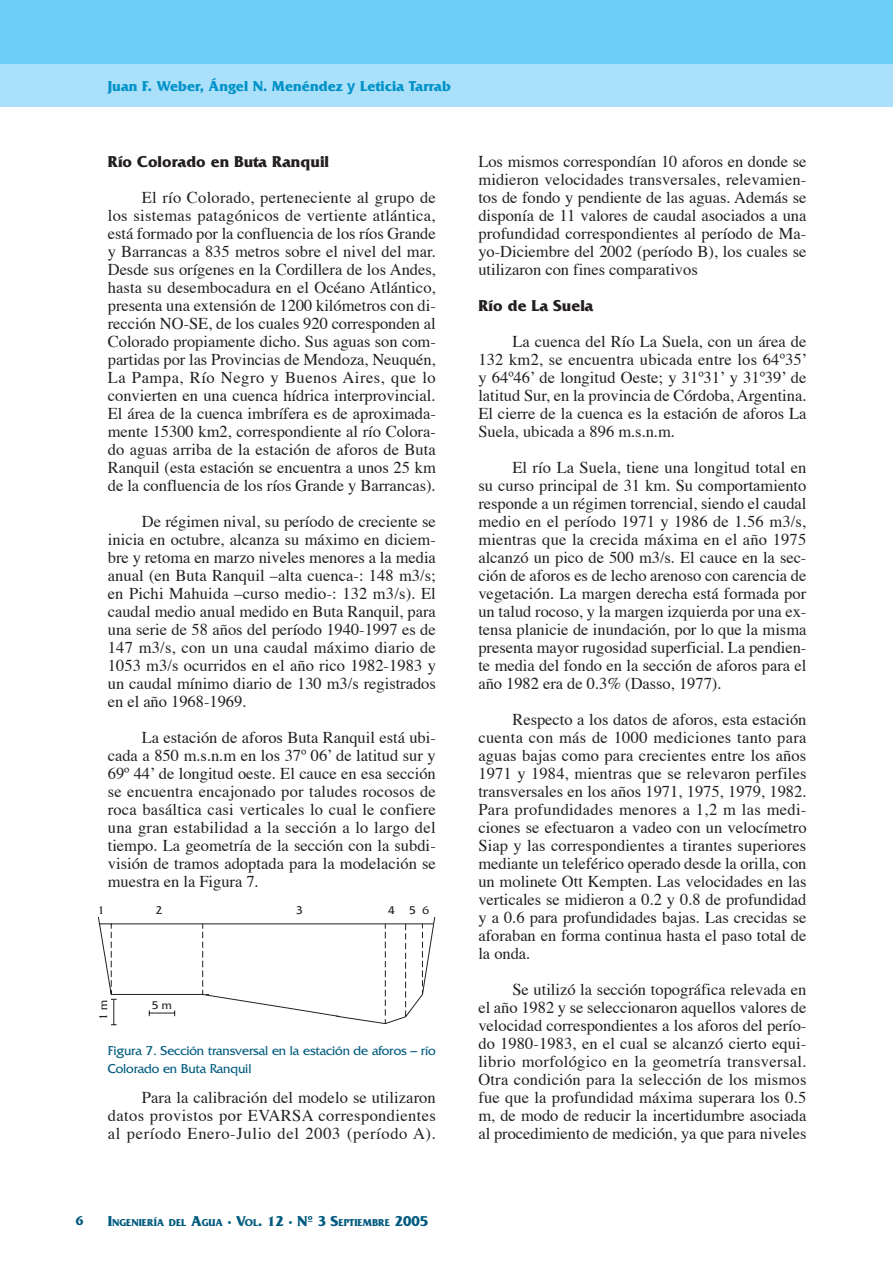
<style>
.page{position:relative;width:893px;height:1263px;background:#fff}
.page>*{position:absolute;margin:0;border:0;box-sizing:border-box;transform-origin:0 0}
.t1{font:16.5px/18px "Times";color:#231f20;text-align:justify}
.t2{font:700 16.5px "Friz Quadrata";color:#231f20}
.t3{font:700 15px "Friz Quadrata";color:#0092c8}
.t4{font:13.5px/18px "Friz Quadrata";letter-spacing:-.01em;color:#005b7f}
.t5{font:700 13.5px "Friz Quadrata";color:#005b7f}
.t6{font:11.85px "Friz Quadrata";color:#231f20}
.t7{font:700 10.5px "Friz Quadrata";color:#005b7f}
.s1{font-family:"Arial"}
.s2{font-size:15px}
</style>
<div class="page">
<div style="left:0;top:0;width:893px;height:106px;background:#aae0f9"></div>
<div style="left:0;top:0;width:893px;height:64px;background:#6bcff6"></div>
<svg style="left:98px;top:917px;width:337px;height:108px"></svg>
<p class="t3" style="left:108px;top:78px;width:345px">Juan F. Weber, Ángel N. Menéndez <span class="s1">y</span> Leticia Tarrab</p>
<p class="t2" style="left:108px;top:152px;width:223px">Río Colorado en Buta Ranquil</p>
<p class="t1" style="left:108px;top:189px;width:330px;text-indent:34px">El río Colorado, perteneciente al grupo de los sistemas patagónicos de vertiente atlántica, está formado por la confluencia de los ríos Grande y Barrancas a 835 metros sobre el nivel del mar.<br>Desde sus orígenes en la Cordillera de los Andes, hasta su desembocadura en el Océano Atlántico, presenta una extensión de 1200 kilómetros con di&shy;rección NO-SE, de los cuales 920 corresponden al Colorado propiamente dicho. Sus aguas son com&shy;partidas por las Provincias de Mendoza, Neuquén, La Pampa, Río Negro y Buenos Aires, que lo convierten en una cuenca hídrica interprovincial.<br>El área de la cuenca imbrífera es de aproximada&shy;mente 15300 km2, correspondiente al río Colora&shy;do aguas arriba de la estación de aforos de Buta Ranquil (esta estación se encuentra a unos 25 km de la confluencia de los ríos Grande y Barrancas).</p>
<p class="t1" style="left:108px;top:513px;width:330px;text-indent:34px">De régimen nival, su período de creciente se inicia en octubre, alcanza su máximo en diciem&shy;bre y retoma en marzo niveles menores a la media anual (en Buta Ranquil –alta cuenca-: 148 m3/s; en Pichi Mahuida –curso medio-: 132 m3/s). El caudal medio anual medido en Buta Ranquil, para una serie de 58 años del período 1940-1997 es de 147 m3/s, con un una caudal máximo diario de 1053 m3/s ocurridos en el año rico 1982-1983 y un caudal mínimo diario de 130 m3/s registrados en el año 1968-1969.</p>
<p class="t1" style="left:108px;top:729px;width:330px;text-indent:34px">La estación de aforos Buta Ranquil está ubi&shy;cada a 850 m.s.n.m en los 37º 06’ de latitud sur y 69º 44’ de longitud oeste. El cauce en esa sección se encuentra encajonado por taludes rocosos de roca basáltica casi verticales lo cual le confiere una gran estabilidad a la sección a lo largo del tiempo. La geometría de la sección con la subdi&shy;visión de tramos adoptada para la modelación se muestra en la Figura 7.</p>
<p class="t6" style="left:98px;top:904px;width:8px">1</p>
<p class="t6" style="left:156px;top:904px;width:8px">2</p>
<p class="t6" style="left:296px;top:904px;width:8px">3</p>
<p class="t6" style="left:388px;top:904px;width:43px">4 56</p>
<p class="t6" style="left:97px;top:1020px;width:22px;rotate:-90deg">1 m</p>
<p class="t6" style="left:152px;top:999px;width:22px">5 m</p>
<p class="t4" style="left:108px;top:1041px;width:329px">Figura 7. Sección transversal en la estación de aforos – río<br>Colorado en Buta Ranquil</p>
<p class="t1" style="left:108px;top:1089px;width:330px;text-indent:34px">Para la calibración del modelo se utilizaron datos provistos por EVARSA correspondientes al período Enero-Julio del 2003 (período A).</p>
<p class="t1" style="left:478px;top:153px;width:330px">Los mismos correspondían 10 aforos en donde se midieron velocidades transversales, relevamien&shy;tos de fondo y pendiente de las aguas. Además se disponía de 11 valores de caudal asociados a una profundidad correspondientes al período de Ma&shy;yo-Diciembre del 2002 (período B), los cuales se utilizaron con fines comparativos</p>
<p class="t2" style="left:478px;top:296px;width:117px">Río de La Suela</p>
<p class="t1" style="left:478px;top:333px;width:331px;text-indent:34px">La cuenca del Río La Suela, con un área de 132 km2, se encuentra ubicada entre los 64º35’ y 64º46’ de longitud Oeste; y 31º31’ y 31º39’ de latitud Sur, en la provincia de Córdoba, Argentina.<br>El cierre de la cuenca es la estación de aforos La Suela, ubicada a 896 m.s.n.m.</p>
<p class="t1" style="left:478px;top:459px;width:330px;text-indent:34px">El río La Suela, tiene una longitud total en su curso principal de 31 km. Su comportamiento responde a un régimen torrencial, siendo el caudal medio en el período 1971 y 1986 de 1.56 m3/s, mientras que la crecida máxima en el año 1975 alcanzó un pico de 500 m3/s. El cauce en la sec&shy;ción de aforos es de lecho arenoso con carencia de vegetación. La margen derecha está formada por un talud rocoso, y la margen izquierda por una ex&shy;tensa planicie de inundación, por lo que la misma presenta mayor rugosidad superficial. La pendien&shy;te media del fondo en la sección de aforos para el año 1982 era de 0.3% (Dasso, 1977).</p>
<p class="t1" style="left:478px;top:711px;width:330px;text-indent:34px">Respecto a los datos de aforos, esta estación cuenta con más de 1000 mediciones tanto para aguas bajas como para crecientes entre los años 1971 y 1984, mientras que se relevaron perfiles transversales en los años 1971, 1975, 1979, 1982.<br>Para profundidades menores a 1,2 m las medi&shy;ciones se efectuaron a vadeo con un velocímetro Siap y las correspondientes a tirantes superiores mediante un teleférico operado desde la orilla, con un molinete Ott Kempten. Las velocidades en las verticales se midieron a 0.2 y 0.8 de profundidad y a 0.6 para profundidades bajas. Las crecidas se aforaban en forma continua hasta el paso total de la onda.</p>
<p class="t1" style="left:478px;top:981px;width:330px;text-indent:34px">Se utilizó la sección topográfica relevada en el año 1982 y se seleccionaron aquellos valores de velocidad correspondientes a los aforos del perío&shy;do 1980-1983, en el cual se alcanzó cierto equi&shy;librio morfológico en la geometría transversal.<br>Otra condición para la selección de los mismos fue que la profundidad máxima superara los 0.5 m, de modo de reducir la incertidumbre asociada al procedimiento de medición, ya que para niveles</p>
<p class="t5" style="left:76px;top:1213px;width:9px">6</p>
<p class="t7" style="left:108px;top:1216px;width:322px"><span class="s2">I</span>NGENIERÍA DEL <span class="s2">A</span>GUA <span class="s2">· V</span>OL<span class="s2">. 12 · Nº 3 S</span>EPTIEMBRE <span class="s2">2005</span></p>
</div>
